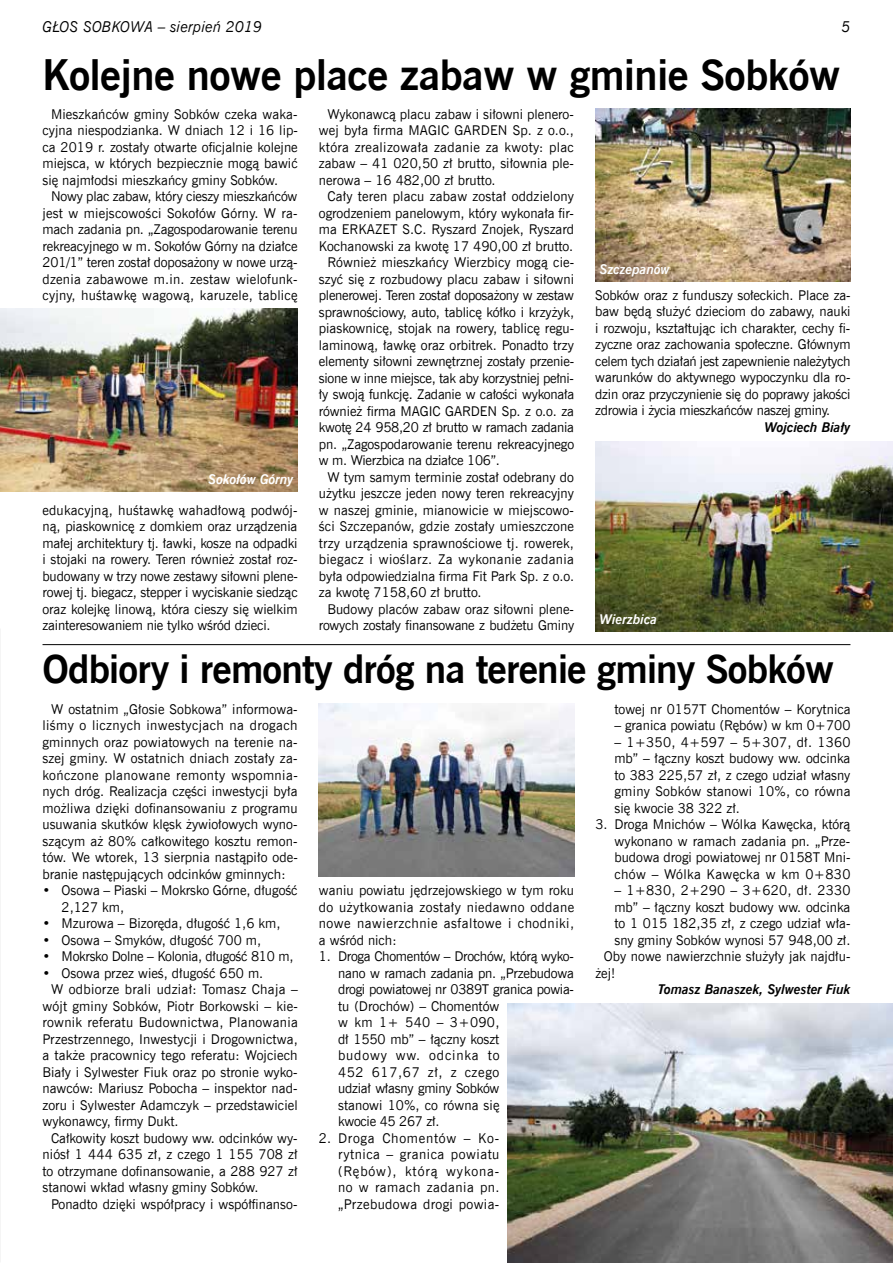
<style>
.page{position:relative;width:893px;height:1263px;background:#fff}
.page>*{position:absolute;margin:0;border:0;box-sizing:border-box;transform-origin:0 0}
.t1{font:700 42px "News Goth EU";letter-spacing:-.01em;color:#000}
.t2{font:700 39px "News Goth EU";letter-spacing:-.02em;color:#000}
.t3{font:italic 15px "News Goth EU";color:#000}
.t4{font:13.5px/16.5px "News Goth EU";color:#000;text-align:justify}
.t5{font:13.5px "News Goth EU";letter-spacing:-.02em;color:#000}
.t6{font:13.5px "News Goth EU";letter-spacing:.02em;color:#000}
.t7{font:italic 700 13.5px "News Goth EU";color:#000}
.t8{font:13.5px "News Goth EU";letter-spacing:.025em;color:#000}
.t9{font:italic 700 13.5px "News Goth EU";color:#fff}
</style>
<div class="page">
<img style="left:0;top:309px;width:297px;height:182px">
<img style="left:595px;top:109px;width:255px;height:173px">
<img style="left:595px;top:441px;width:298px;height:190px">
<hr style="left:43px;top:644px;width:807px;height:1px;background:#000">
<img style="left:508px;top:1003px;width:385px;height:260px">
<img style="left:319px;top:704px;width:255px;height:173px">
<p class="t3" style="left:43px;top:18px;width:221px">GŁOS SOBKOWA – sierpień 2019</p>
<p class="t3" style="left:841px;top:18px;width:11px">5</p>
<h1 class="t1" style="left:43px;top:49px;width:799px">Kolejne nowe place zabaw w gminie Sobków</h1>
<p class="t4" style="left:43px;top:106px;width:257px;text-indent:9px">Mieszkańców gminy Sobków czeka waka&shy;cyjna niespodzianka. W dniach 12 i 16 lip&shy;ca 2019 r. zostały otwarte oficjalnie kolejne miejsca, w których bezpiecznie mogą bawić się najmłodsi mieszkańcy gminy Sobków.</p>
<p class="t4" style="left:43px;top:188px;width:257px;text-indent:9px">Nowy plac zabaw, który cieszy mieszkańców jest w miejscowości Sokołów Górny. W ra&shy;mach zadania pn. „Zagospodarowanie terenu rekreacyjnego w m. Sokołów Górny na działce 201/1” teren został doposażony w nowe urzą&shy;dzenia zabawowe m.in. zestaw wielofunk&shy;cyjny, huśtawkę wagową, karuzele, tablicę</p>
<p class="t9" style="left:208px;top:470px;width:87px">Sokołów Górny</p>
<p class="t4" style="left:43px;top:502px;width:257px">edukacyjną, huśtawkę wahadłową podwój&shy;ną, piaskownicę z domkiem oraz urządzenia małej architektury tj. ławki, kosze na odpadki i stojaki na rowery. Teren również został roz&shy;budowany w trzy nowe zestawy siłowni plene&shy;rowej tj. biegacz, stepper i wyciskanie siedząc oraz kolejkę linową, która cieszy się wielkim zainteresowaniem nie tylko wśród dzieci.</p>
<p class="t4" style="left:319px;top:106px;width:257px;text-indent:9px">Wykonawcą placu zabaw i siłowni plenero&shy;wej była firma MAGIC GARDEN Sp. z o.o., która zrealizowała zadanie za kwoty: plac zabaw – 41 020,50 zł brutto, siłownia ple&shy;nerowa – 16 482,00 zł brutto.</p>
<p class="t4" style="left:327px;top:188px;width:248px">Cały teren placu zabaw został oddzielony</p>
<p class="t4" style="left:319px;top:205px;width:257px">ogrodzeniem panelowym, który wykonała fir-</p>
<p class="t4" style="left:319px;top:221px;width:257px">ma ERKAZET S.C. Ryszard Znojek, Ryszard</p>
<p class="t4" style="left:319px;top:238px;width:256px">Kochanowski za kwotę 17 490,00 zł brutto.</p>
<p class="t4" style="left:327px;top:254px;width:248px">Również mieszkańcy Wierzbicy mogą cie-</p>
<p class="t4" style="left:319px;top:271px;width:257px">szyć się z rozbudowy placu zabaw i siłowni</p>
<p class="t5" style="left:319px;top:287px;width:257px">plenerowej. Teren został doposażony w zestaw</p>
<p class="t4" style="left:319px;top:304px;width:257px">sprawnościowy, auto, tablicę kółko i krzyżyk,</p>
<p class="t4" style="left:319px;top:320px;width:257px">piaskownicę, stojak na rowery, tablicę regu-</p>
<p class="t4" style="left:319px;top:337px;width:257px">laminową, ławkę oraz orbitrek. Ponadto trzy</p>
<p class="t4" style="left:319px;top:353px;width:257px">elementy siłowni zewnętrznej zostały przenie-</p>
<p class="t5" style="left:319px;top:369px;width:257px">sione w inne miejsce, tak aby korzystniej pełni-</p>
<p class="t4" style="left:319px;top:386px;width:257px">ły swoją funkcję. Zadanie w całości wykonała</p>
<p class="t4" style="left:319px;top:403px;width:257px">również firma MAGIC GARDEN Sp. z o.o. za</p>
<p class="t5" style="left:319px;top:419px;width:257px">kwotę 24 958,20 zł brutto w ramach zadania</p>
<p class="t4" style="left:319px;top:436px;width:257px">pn. „Zagospodarowanie terenu rekreacyjnego</p>
<p class="t5" style="left:319px;top:452px;width:183px">w m. Wierzbica na działce 106”.</p>
<p class="t4" style="left:327px;top:469px;width:248px">W tym samym terminie został odebrany do</p>
<p class="t4" style="left:319px;top:485px;width:257px">użytku jeszcze jeden nowy teren rekreacyjny</p>
<p class="t4" style="left:319px;top:502px;width:257px">w naszej gminie, mianowicie w miejscowo-</p>
<p class="t4" style="left:319px;top:518px;width:257px">ści Szczepanów, gdzie zostały umieszczone</p>
<p class="t4" style="left:319px;top:535px;width:257px">trzy urządzenia sprawnościowe tj. rowerek,</p>
<p class="t8" style="left:319px;top:551px;width:257px">biegacz i wioślarz. Za wykonanie zadania</p>
<p class="t4" style="left:319px;top:568px;width:257px">była odpowiedzialna firma Fit Park Sp. z o.o.</p>
<p class="t4" style="left:319px;top:584px;width:164px">za kwotę 7158,60 zł brutto.</p>
<p class="t4" style="left:327px;top:601px;width:248px">Budowy placów zabaw oraz siłowni plene-</p>
<p class="t4" style="left:319px;top:617px;width:257px">rowych zostały finansowane z budżetu Gminy</p>
<p class="t9" style="left:600px;top:261px;width:72px">Szczepanów</p>
<p class="t4" style="left:595px;top:287px;width:257px">Sobków oraz z funduszy sołeckich. Place za&shy;baw będą służyć dzieciom do zabawy, nauki i rozwoju, kształtując ich charakter, cechy fi&shy;zyczne oraz zachowania społeczne. Głównym celem tych działań jest zapewnienie należytych warunków do aktywnego wypoczynku dla ro&shy;dzin oraz przyczynienie się do poprawy jakości zdrowia i życia mieszkańców naszej gminy.</p>
<p class="t7" style="left:764px;top:418px;width:88px">Wojciech Biały</p>
<p class="t9" style="left:600px;top:611px;width:59px">Wierzbica</p>
<h2 class="t2" style="left:43px;top:644px;width:793px">Odbiory i remonty dróg na terenie gminy Sobków</h2>
<p class="t4" style="left:43px;top:701px;width:257px;text-indent:9px">W ostatnim „Głosie Sobkowa” informowa&shy;liśmy o licznych inwestycjach na drogach gminnych oraz powiatowych na terenie na&shy;szej gminy. W ostatnich dniach zostały za&shy;kończone planowane remonty wspomnia&shy;nych dróg. Realizacja części inwestycji była możliwa dzięki dofinansowaniu z programu usuwania skutków klęsk żywiołowych wyno&shy;szącym aż 80% całkowitego kosztu remon&shy;tów. We wtorek, 13 sierpnia nastąpiło ode&shy;branie następujących odcinków gminnych:</p>
<p class="t4" style="left:62px;top:882px;width:237px;text-indent:-19px">• Osowa – Piaski – Mokrsko Górne, długość<br>2,127 km,</p>
<p class="t4" style="left:43px;top:915px;width:239px">• Mzurowa – Bizoręda, długość 1,6 km,</p>
<p class="t4" style="left:43px;top:932px;width:220px">• Osowa – Smyków, długość 700 m,</p>
<p class="t5" style="left:43px;top:948px;width:252px">• Mokrsko Dolne – Kolonia, długość 810 m,</p>
<p class="t4" style="left:43px;top:965px;width:222px">• Osowa przez wieś, długość 650 m.</p>
<p class="t6" style="left:51px;top:981px;width:248px">W odbiorze brali udział: Tomasz Chaja –</p>
<p class="t4" style="left:43px;top:998px;width:257px">wójt gminy Sobków, Piotr Borkowski – kie-</p>
<p class="t6" style="left:43px;top:1014px;width:257px">rownik referatu Budownictwa, Planowania</p>
<p class="t4" style="left:43px;top:1031px;width:257px">Przestrzennego, Inwestycji i Drogownictwa,</p>
<p class="t4" style="left:43px;top:1047px;width:257px">a także pracownicy tego referatu: Wojciech</p>
<p class="t4" style="left:43px;top:1064px;width:257px">Biały i Sylwester Fiuk oraz po stronie wyko-</p>
<p class="t4" style="left:43px;top:1080px;width:257px">nawców: Mariusz Pobocha – inspektor nad-</p>
<p class="t4" style="left:43px;top:1097px;width:257px">zoru i Sylwester Adamczyk – przedstawiciel</p>
<p class="t4" style="left:43px;top:1113px;width:138px">wykonawcy, firmy Dukt.</p>
<p class="t4" style="left:51px;top:1130px;width:248px">Całkowity koszt budowy ww. odcinków wy-</p>
<p class="t4" style="left:43px;top:1146px;width:257px">niósł 1 444 635 zł, z czego 1 155 708 zł</p>
<p class="t4" style="left:43px;top:1163px;width:257px">to otrzymane dofinansowanie, a 288 927 zł</p>
<p class="t4" style="left:43px;top:1179px;width:218px">stanowi wkład własny gminy Sobków.</p>
<p class="t4" style="left:51px;top:1196px;width:248px">Ponadto dzięki współpracy i współfinanso-</p>
<p class="t4" style="left:319px;top:882px;width:257px">waniu powiatu jędrzejowskiego w tym roku do użytkowania zostały niedawno oddane nowe nawierzchnie asfaltowe i chodniki, a wśród nich:</p>
<p class="t4" style="left:338px;top:948px;width:237px;text-align:left;text-indent:-19px">1. Droga Chomentów – Drochów, którą wyko&shy;nano w ramach zadania pn. „Przebudowa drogi powiatowej nr 0389T granica powia&shy;tu (Drochów) – Chomentów<br>w km 1+ 540 – 3+090,<br>dł 1550 mb” – łączny koszt<br>budowy ww. odcinka to<br>452 617,67 zł, z czego<br>udział własny gminy Sobków<br>stanowi 10%, co równa się<br>kwocie 45 267 zł.</p>
<p class="t4" style="left:338px;top:1130px;width:163px;text-indent:-19px">2. Droga Chomentów – Ko&shy;rytnica – granica powiatu (Rębów), którą wykona&shy;no w ramach zadania pn. „Przebudowa drogi powia-</p>
<p class="t4" style="left:614px;top:701px;width:238px">towej nr 0157T Chomentów – Korytnica</p>
<p class="t4" style="left:614px;top:717px;width:237px">– granica powiatu (Rębów) w km 0+700</p>
<p class="t4" style="left:614px;top:734px;width:238px">– 1+350, 4+597 – 5+307, dł. 1360 mb” – łączny koszt budowy ww. odcinka to 383 225,57 zł, z czego udział własny gminy Sobków stanowi 10%, co równa się kwocie 38 322 zł.</p>
<p class="t4" style="left:614px;top:816px;width:238px;text-indent:-19px">3. Droga Mnichów – Wólka Kawęcka, którą wykonano w ramach zadania pn. „Prze&shy;budowa drogi powiatowej nr 0158T Mni&shy;chów – Wólka Kawęcka w km 0+830</p>
<p class="t4" style="left:614px;top:882px;width:238px">– 1+830, 2+290 – 3+620, dł. 2330</p>
<p class="t4" style="left:614px;top:899px;width:237px">mb” – łączny koszt budowy ww. odcinka</p>
<p class="t4" style="left:614px;top:915px;width:237px">to 1 015 182,35 zł, z czego udział wła-</p>
<p class="t4" style="left:614px;top:932px;width:237px">sny gminy Sobków wynosi 57 948,00 zł.</p>
<p class="t4" style="left:604px;top:948px;width:248px">Oby nowe nawierzchnie służyły jak najdłu-</p>
<p class="t4" style="left:595px;top:965px;width:21px">żej!</p>
<p class="t7" style="left:658px;top:981px;width:194px">Tomasz Banaszek, Sylwester Fiuk</p>
</div>
